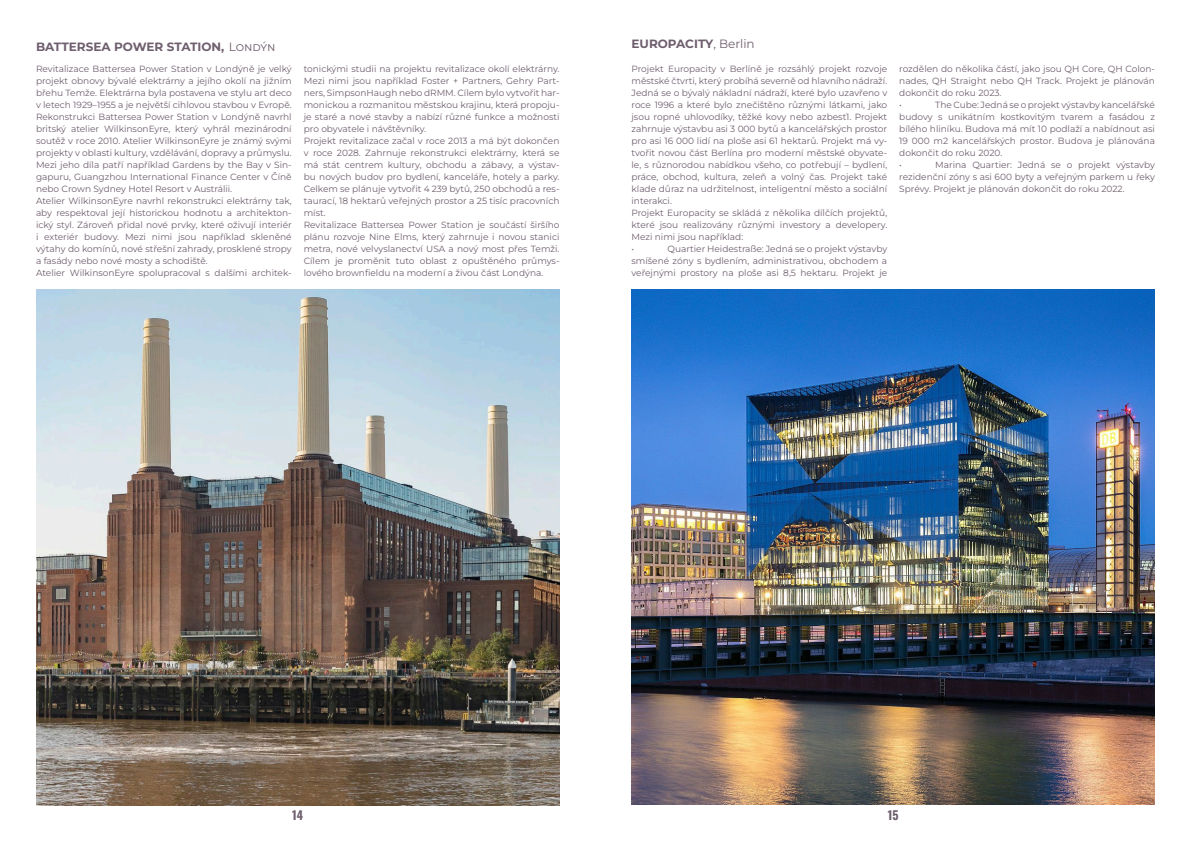
<style>
.page{position:relative;width:1191px;height:842px;background:#fff}
.page>*{position:absolute;margin:0;border:0;box-sizing:border-box;transform-origin:0 0}
.t1{font:700 12px "Montserrat";color:#6f5f6e}
.t2{font:700 12px "Oswald";color:#6f5f6e}
.t3{font:9px/12px "Montserrat";color:#6f5f6e;text-align:justify}
.s1{font-weight:400}
</style>
<div class="page">
<img style="left:36px;top:289px;width:523px;height:517px">
<img style="left:631px;top:289px;width:524px;height:515px">
<p class="t1" style="left:36px;top:38px;width:241px">BATTERSEA POWER STATION, <span class="s1">Londýn</span></p>
<p class="t1" style="left:631px;top:35px;width:125px">EUROPACITY<span class="s1">, Berlin</span></p>
<p class="t3" style="left:36px;top:63px;width:257px">Revitalizace Battersea Power Station v Londýně je velký projekt obnovy bývalé elektrárny a jejího okolí na jižním břehu Temže. Elektrárna byla postavena ve stylu art deco v letech 1929–1955 a je největší cihlovou stavbou v Evropě.</p>
<p class="t3" style="left:36px;top:111px;width:257px">Rekonstrukci Battersea Power Station v Londýně navrhl britský atelier WilkinsonEyre, který vyhrál mezinárodní soutěž v roce 2010. Atelier WilkinsonEyre je známý svými projekty v oblasti kultury, vzdělávání, dopravy a průmyslu.<br>Mezi jeho díla patří například Gardens by the Bay v Sin&shy;gapuru, Guangzhou International Finance Center v Číně nebo Crown Sydney Hotel Resort v Austrálii.</p>
<p class="t3" style="left:36px;top:195px;width:257px">Atelier WilkinsonEyre navrhl rekonstrukci elektrárny tak, aby respektoval její historickou hodnotu a architekton&shy;ický styl. Zároveň přidal nové prvky, které oživují interiér i exteriér budovy. Mezi nimi jsou například skleněné výtahy do komínů, nové střešní zahrady, prosklené stropy a fasády nebo nové mosty a schodiště.</p>
<p class="t3" style="left:36px;top:267px;width:257px">Atelier WilkinsonEyre spolupracoval s dalšími architek-</p>
<p class="t3" style="left:304px;top:63px;width:257px">tonickými studii na projektu revitalizace okolí elektrárny.<br>Mezi nimi jsou například Foster + Partners, Gehry Part&shy;ners, SimpsonHaugh nebo dRMM. Cílem bylo vytvořit har&shy;monickou a rozmanitou městskou krajinu, která propoju&shy;je staré a nové stavby a nabízí různé funkce a možnosti pro obyvatele i návštěvníky.</p>
<p class="t3" style="left:304px;top:135px;width:257px">Projekt revitalizace začal v roce 2013 a má být dokončen v roce 2028. Zahrnuje rekonstrukci elektrárny, která se má stát centrem kultury, obchodu a zábavy, a výstav&shy;bu nových budov pro bydlení, kanceláře, hotely a parky.<br>Celkem se plánuje vytvořit 4 239 bytů, 250 obchodů a res&shy;taurací, 18 hektarů veřejných prostor a 25 tisíc pracovních míst.</p>
<p class="t3" style="left:304px;top:219px;width:257px">Revitalizace Battersea Power Station je součástí širšího plánu rozvoje Nine Elms, který zahrnuje i novou stanici metra, nové velvyslanectví USA a nový most přes Temži.<br>Cílem je proměnit tuto oblast z opuštěného průmys&shy;lového brownfieldu na moderní a živou část Londýna.</p>
<p class="t3" style="left:631px;top:63px;width:257px">Projekt Europacity v Berlíně je rozsáhlý projekt rozvoje městské čtvrti, který probíhá severně od hlavního nádraží.<br>Jedná se o bývalý nákladní nádraží, které bylo uzavřeno v roce 1996 a které bylo znečištěno různými látkami, jako jsou ropné uhlovodíky, těžké kovy nebo azbest1. Projekt zahrnuje výstavbu asi 3 000 bytů a kancelářských prostor pro asi 16 000 lidí na ploše asi 61 hektarů. Projekt má vy&shy;tvořit novou část Berlína pro moderní městské obyvate&shy;le, s různorodou nabídkou všeho, co potřebují – bydlení, práce, obchod, kultura, zeleň a volný čas. Projekt také klade důraz na udržitelnost, inteligentní město a sociální interakci.</p>
<p class="t3" style="left:631px;top:207px;width:257px">Projekt Europacity se skládá z několika dílčích projektů, které jsou realizovány různými investory a developery.<br>Mezi nimi jsou například:</p>
<p class="t3" style="left:631px;top:243px;width:4px">•</p>
<p class="t3" style="left:631px;top:243px;width:257px;text-indent:36px">Quartier Heidestraße: Jedná se o projekt výstavby smíšené zóny s bydlením, administrativou, obchodem a veřejnými prostory na ploše asi 8,5 hektaru. Projekt je</p>
<p class="t3" style="left:899px;top:63px;width:257px">rozdělen do několika částí, jako jsou QH Core, QH Colon&shy;nades, QH Straight nebo QH Track. Projekt je plánován dokončit do roku 2023.</p>
<p class="t3" style="left:899px;top:99px;width:4px">•</p>
<p class="t3" style="left:899px;top:99px;width:257px;text-indent:36px">The Cube: Jedná se o projekt výstavby kancelářské budovy s unikátním kostkovitým tvarem a fasádou z bílého hliníku. Budova má mít 10 podlaží a nabídnout asi 19 000 m2 kancelářských prostor. Budova je plánována dokončit do roku 2020.</p>
<p class="t3" style="left:899px;top:159px;width:4px">•</p>
<p class="t3" style="left:899px;top:159px;width:257px;text-indent:36px">Marina Quartier: Jedná se o projekt výstavby rezidenční zóny s asi 600 byty a veřejným parkem u řeky Sprévy. Projekt je plánován dokončit do roku 2022.</p>
<h1 class="t2" style="left:292px;top:805px;width:12px">14</h1>
<h1 class="t2" style="left:888px;top:805px;width:12px">15</h1>
</div>
